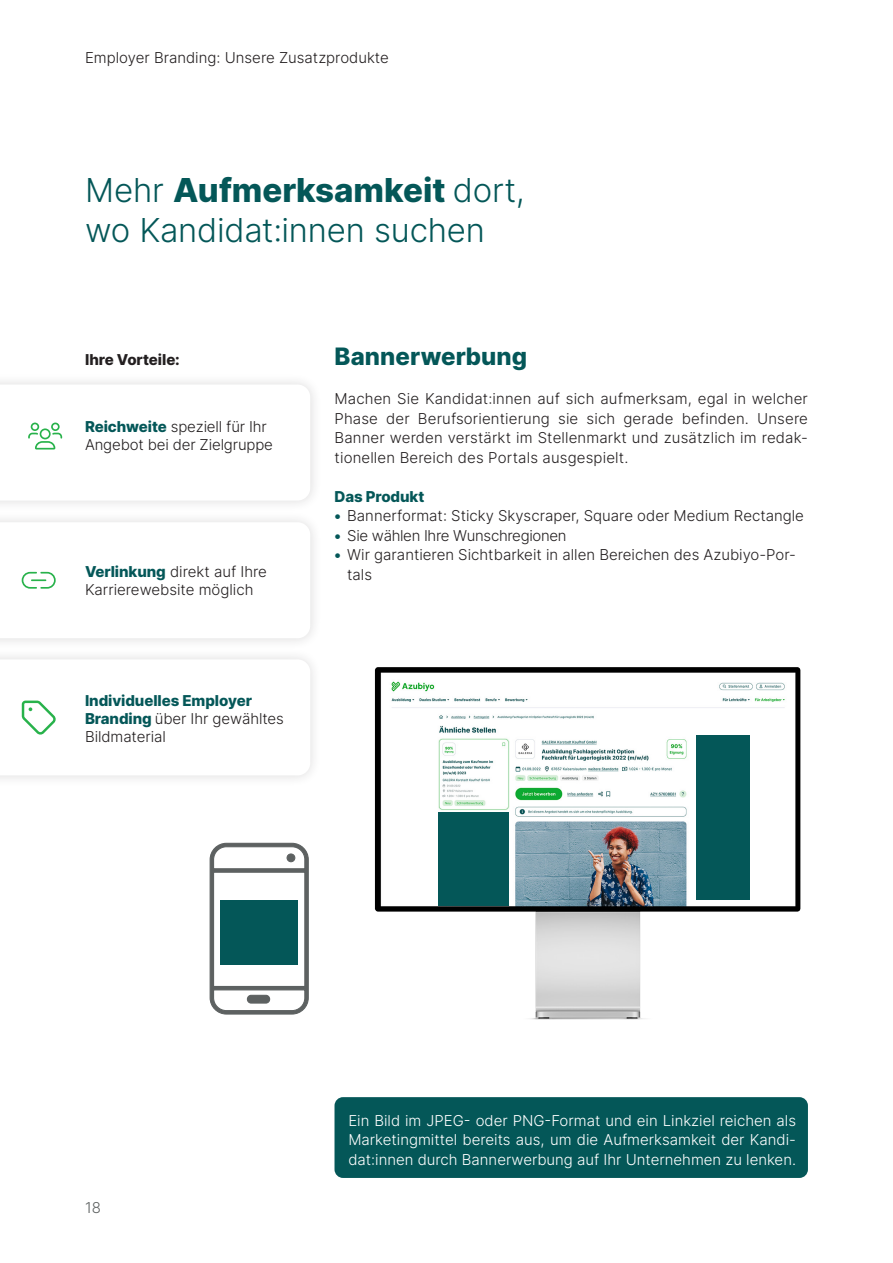
<style>
.page{position:relative;width:893px;height:1263px;background:#fff}
.page>*{position:absolute;margin:0;border:0;box-sizing:border-box;transform-origin:0 0}
.Headline{font:300 33px/39.6px "Inter";letter-spacing:-.005em;color:#045758}
.Copy{font:800 24px "Inter";letter-spacing:.005em;color:#045758}
.Copy-2{font:300 15px/19.5px "Inter";color:#231f20}
.Copy-3{font:300 15px/19.5px "Inter";color:#fff;text-align:justify}
.Copy-4{font:800 15px/18px "Inter";letter-spacing:-.005em;color:#045758}
.Kapitelüberschrift{font:300 15px "Inter";color:#231f20}
.Copy-5{font:300 15px "Inter";letter-spacing:-.02em;color:#231f20}
.Copy-6{font:800 15px "Inter";letter-spacing:-.005em;color:#231f20}
.t1{font:300 15px "Inter";color:#5d6161}
.s1{font-weight:800}
.s2{font-weight:800;color:#045758}
.s3{font-weight:300;color:#231f20}
</style>
<div class="page">
<div style="left:334px;top:1097px;width:474px;height:81px;background:#045758;border-radius:9px"></div>
<svg style="left:209px;top:842px;width:82px;height:173px"></svg>
<div style="left:247px;top:995px;width:23px;height:8px;background:#5d6161;border-radius:4px"></div>
<div style="left:247px;top:995px;width:23px;height:8px;border:1px solid #5d6161;border-radius:4px"></div>
<div style="left:220px;top:900px;width:78px;height:65px;background:#045758"></div>
<svg style="left:28px;top:422px;width:35px;height:28px"></svg>
<svg style="left:21px;top:571px;width:35px;height:18px"></svg>
<svg style="left:21px;top:700px;width:35px;height:35px"></svg>
<img style="left:291px;top:667px;width:510px;height:353px">
<div style="left:439px;top:813px;width:70px;height:93px;background:#045758"></div>
<div style="left:696px;top:736px;width:53px;height:164px;background:#045758"></div>
<p class="Kapitelüberschrift" style="left:85px;top:46px;width:305px">Employer Branding: Unsere Zusatzprodukte</p>
<p class="Headline" style="left:85px;top:170px;width:441px">Mehr <span class="s1">Aufmerksamkeit</span> dort, wo Kandidat:innen suchen</p>
<p class="Copy-6" style="left:85px;top:349px;width:96px">Ihre Vorteile:</p>
<p class="Copy-2" style="left:85px;top:417px;width:189px;line-height:18px"><span class="s2">Reichweite</span> speziell für Ihr<br>Angebot bei der Zielgruppe</p>
<p class="Copy-2" style="left:85px;top:562px;width:183px;line-height:18px"><span class="s2">Verlinkung</span> direkt auf Ihre<br>Karrierewebsite möglich</p>
<p class="Copy-4" style="left:85px;top:691px;width:200px">Individuelles Employer<br>Branding <span class="s3">über Ihr gewähltes<br>Bildmaterial</span></p>
<p class="Copy" style="left:334px;top:339px;width:194px">Bannerwerbung</p>
<p class="Copy-2" style="left:334px;top:389px;width:475px;text-align:justify">Machen Sie Kandidat:innen auf sich aufmerksam, egal in welcher Phase der Berufsorientierung sie sich gerade befinden. Unsere Banner werden verstärkt im Stellenmarkt und zusätzlich im redak&shy;tionellen Bereich des Portals ausgespielt.</p>
<p class="Copy-4" style="left:334px;top:487px;width:91px">Das Produkt</p>
<p class="Copy-2" style="left:334px;top:506px;width:471px"><span class="s2">•</span> Bannerformat: Sticky Skyscraper, Square oder Medium Rectangle</p>
<p class="Copy-5" style="left:334px;top:524px;width:234px"><span class="s2">•</span> Sie wählen Ihre Wunschregionen</p>
<p class="Copy-2" style="left:347px;top:545px;width:450px;text-indent:-13px"><span class="s2">•</span> Wir garantieren Sichtbarkeit in allen Bereichen des Azubiyo-Por&shy;tals</p>
<p class="t1" style="left:85px;top:1196px;width:17px">18</p>
<p class="Copy-3" style="left:348px;top:1110px;width:449px">Ein Bild im JPEG- oder PNG-Format und ein Linkziel reichen als Marketingmittel bereits aus, um die Aufmerksamkeit der Kandi&shy;dat:innen durch Bannerwerbung auf Ihr Unternehmen zu lenken.</p>
</div>
